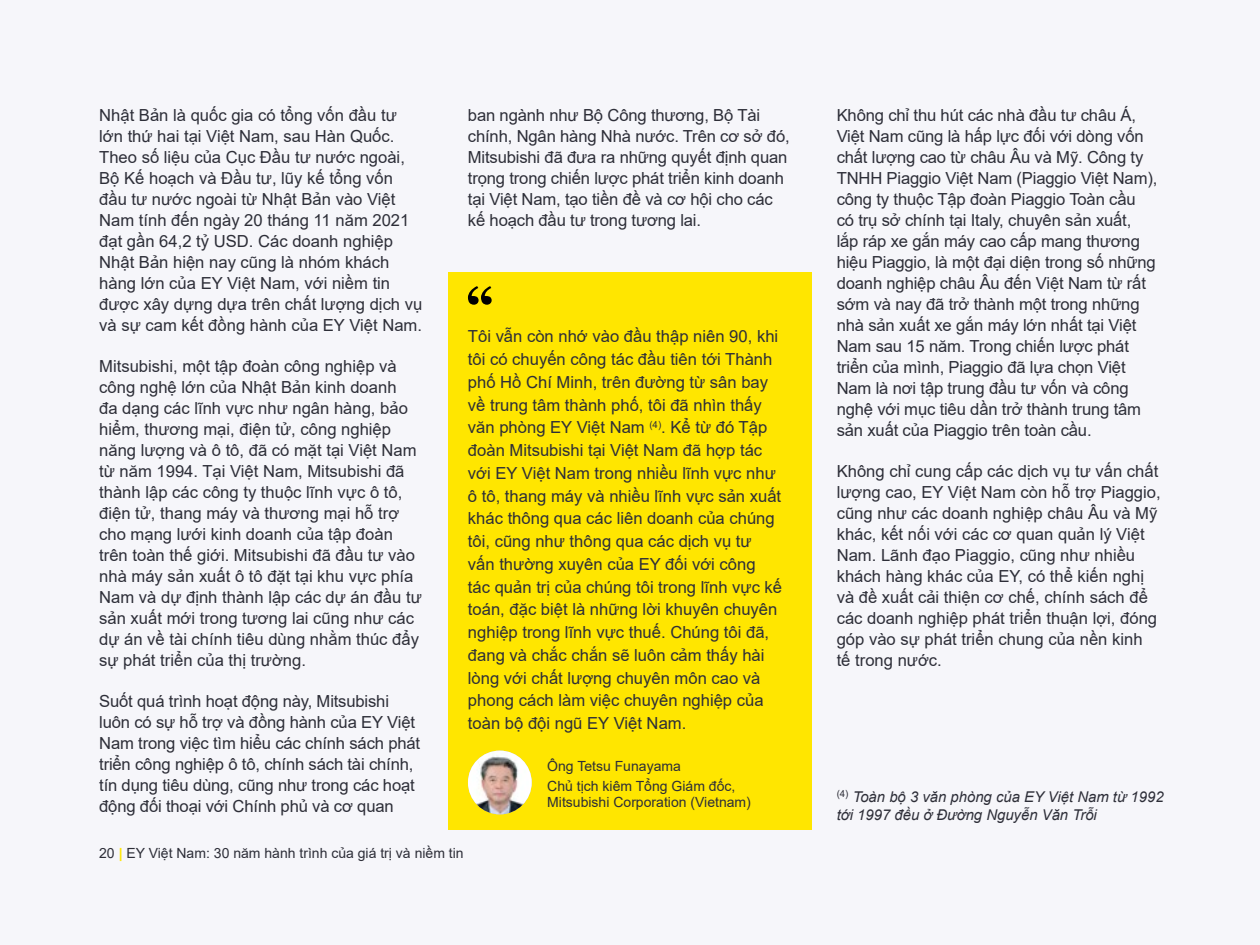
<style>
.page{position:relative;width:1260px;height:945px;background:#f6f6fa}
.page>*{position:absolute;margin:0;border:0;box-sizing:border-box;transform-origin:0 0}
.t1{font:16.62px/21px "Arial";color:#2d2e38}
.t2{font:italic 14.88px/17.8px "Arial";color:#2d2e38}
.t3{font:14px/20.7px "Arial";color:#2d2e38}
.s1{font-weight:700;color:#ffe600}
</style>
<div class="page">
<div style="left:448px;top:273px;width:364px;height:55px;background:#ffe600"></div>
<div style="left:448px;top:310px;width:364px;height:442px;background:#ffe600"></div>
<div style="left:448px;top:740px;width:364px;height:53px;background:#ffe600"></div>
<div style="left:448px;top:761px;width:364px;height:69px;background:#ffe600"></div>
<svg style="left:468px;top:286px;width:24px;height:19px"></svg>
<img style="left:468px;top:751px;width:64px;height:63px;border-radius:32px">
<p class="t1" style="left:99px;top:105px;width:325px">Nhật Bản là quốc gia có tổng vốn đầu tư lớn thứ hai tại Việt Nam, sau Hàn Quốc.<br>Theo số liệu của Cục Đầu tư nước ngoài, Bộ Kế hoạch và Đầu tư, lũy kế tổng vốn đầu tư nước ngoài từ Nhật Bản vào Việt Nam tính đến ngày 20 tháng 11 năm 2021 đạt gần 64,2 tỷ USD. Các doanh nghiệp Nhật Bản hiện nay cũng là nhóm khách hàng lớn của EY Việt Nam, với niềm tin được xây dựng dựa trên chất lượng dịch vụ và sự cam kết đồng hành của EY Việt Nam.</p>
<p class="t1" style="left:99px;top:356px;width:324px">Mitsubishi, một tập đoàn công nghiệp và công nghệ lớn của Nhật Bản kinh doanh<br>đa dạng các lĩnh vực như ngân hàng, bảo hiểm, thương mại, điện tử, công nghiệp năng lượng và ô tô, đã có mặt tại Việt Nam từ năm 1994. Tại Việt Nam, Mitsubishi đã thành lập các công ty thuộc lĩnh vực ô tô, điện tử, thang máy và thương mại hỗ trợ cho mạng lưới kinh doanh của tập đoàn trên toàn thế giới. Mitsubishi đã đầu tư vào nhà máy sản xuất ô tô đặt tại khu vực phía Nam và dự định thành lập các dự án đầu tư sản xuất mới trong tương lai cũng như các dự án về tài chính tiêu dùng nhằm thúc đẩy sự phát triển của thị trường.</p>
<p class="t1" style="left:99px;top:690px;width:323px">Suốt quá trình hoạt động này, Mitsubishi luôn có sự hỗ trợ và đồng hành của EY Việt Nam trong việc tìm hiểu các chính sách phát triển công nghiệp ô tô, chính sách tài chính, tín dụng tiêu dùng, cũng như trong các hoạt động đối thoại với Chính phủ và cơ quan</p>
<p class="t1" style="left:468px;top:105px;width:323px">ban ngành như Bộ Công thương, Bộ Tài chính, Ngân hàng Nhà nước. Trên cơ sở đó, Mitsubishi đã đưa ra những quyết định quan trọng trong chiến lược phát triển kinh doanh tại Việt Nam, tạo tiền đề và cơ hội cho các kế hoạch đầu tư trong tương lai.</p>
<p class="t1" style="left:468px;top:325px;width:316px;line-height:22.8px">Tôi vẫn còn nhớ vào đầu thập niên 90, khi tôi có chuyến công tác đầu tiên tới Thành phố Hồ Chí Minh, trên đường từ sân bay về trung tâm thành phố, tôi đã nhìn thấy văn phòng EY Việt Nam <sup>(4)</sup>. Kể từ đó Tập đoàn Mitsubishi tại Việt Nam đã hợp tác với EY Việt Nam trong nhiều lĩnh vực như ô tô, thang máy và nhiều lĩnh vực sản xuất khác thông qua các liên doanh của chúng tôi, cũng như thông qua các dịch vụ tư vấn thường xuyên của EY đối với công<br>tác quản trị của chúng tôi trong lĩnh vực kế toán, đặc biệt là những lời khuyên chuyên nghiệp trong lĩnh vực thuế. Chúng tôi đã, đang và chắc chắn sẽ luôn cảm thấy hài lòng với chất lượng chuyên môn cao và phong cách làm việc chuyên nghiệp của toàn bộ đội ngũ EY Việt Nam.</p>
<p class="t3" style="left:547px;top:755px;width:190px">Ông Tetsu Funayama<br>Chủ tịch kiêm Tổng Giám đốc,</p>
<p class="t3" style="left:547px;top:792px;width:205px">Mitsubishi Corporation (Vietnam)</p>
<p class="t3" style="left:99px;top:843px;width:366px">20 <span class="s1">|</span> EY Việt Nam: 30 năm hành trình của giá trị và niềm tin</p>
<p class="t1" style="left:837px;top:105px;width:322px">Không chỉ thu hút các nhà đầu tư châu Á, Việt Nam cũng là hấp lực đối với dòng vốn chất lượng cao từ châu Âu và Mỹ. Công ty TNHH Piaggio Việt Nam (Piaggio Việt Nam), công ty thuộc Tập đoàn Piaggio Toàn cầu<br>có trụ sở chính tại Italy, chuyên sản xuất,<br>lắp ráp xe gắn máy cao cấp mang thương hiệu Piaggio, là một đại diện trong số những doanh nghiệp châu Âu đến Việt Nam từ rất sớm và nay đã trở thành một trong những nhà sản xuất xe gắn máy lớn nhất tại Việt Nam sau 15 năm. Trong chiến lược phát triển của mình, Piaggio đã lựa chọn Việt Nam là nơi tập trung đầu tư vốn và công nghệ với mục tiêu dần trở thành trung tâm sản xuất của Piaggio trên toàn cầu.</p>
<p class="t1" style="left:837px;top:461px;width:326px">Không chỉ cung cấp các dịch vụ tư vấn chất lượng cao, EY Việt Nam còn hỗ trợ Piaggio, cũng như các doanh nghiệp châu Âu và Mỹ khác, kết nối với các cơ quan quản lý Việt Nam. Lãnh đạo Piaggio, cũng như nhiều khách hàng khác của EY, có thể kiến nghị và đề xuất cải thiện cơ chế, chính sách để các doanh nghiệp phát triển thuận lợi, đóng góp vào sự phát triển chung của nền kinh<br>tế trong nước.</p>
<p class="t2" style="left:837px;top:788px;width:328px"><sup>(4)</sup> Toàn bộ 3 văn phòng của EY Việt Nam từ 1992 tới 1997 đều ở Đường Nguyễn Văn Trỗi</p>
</div>
